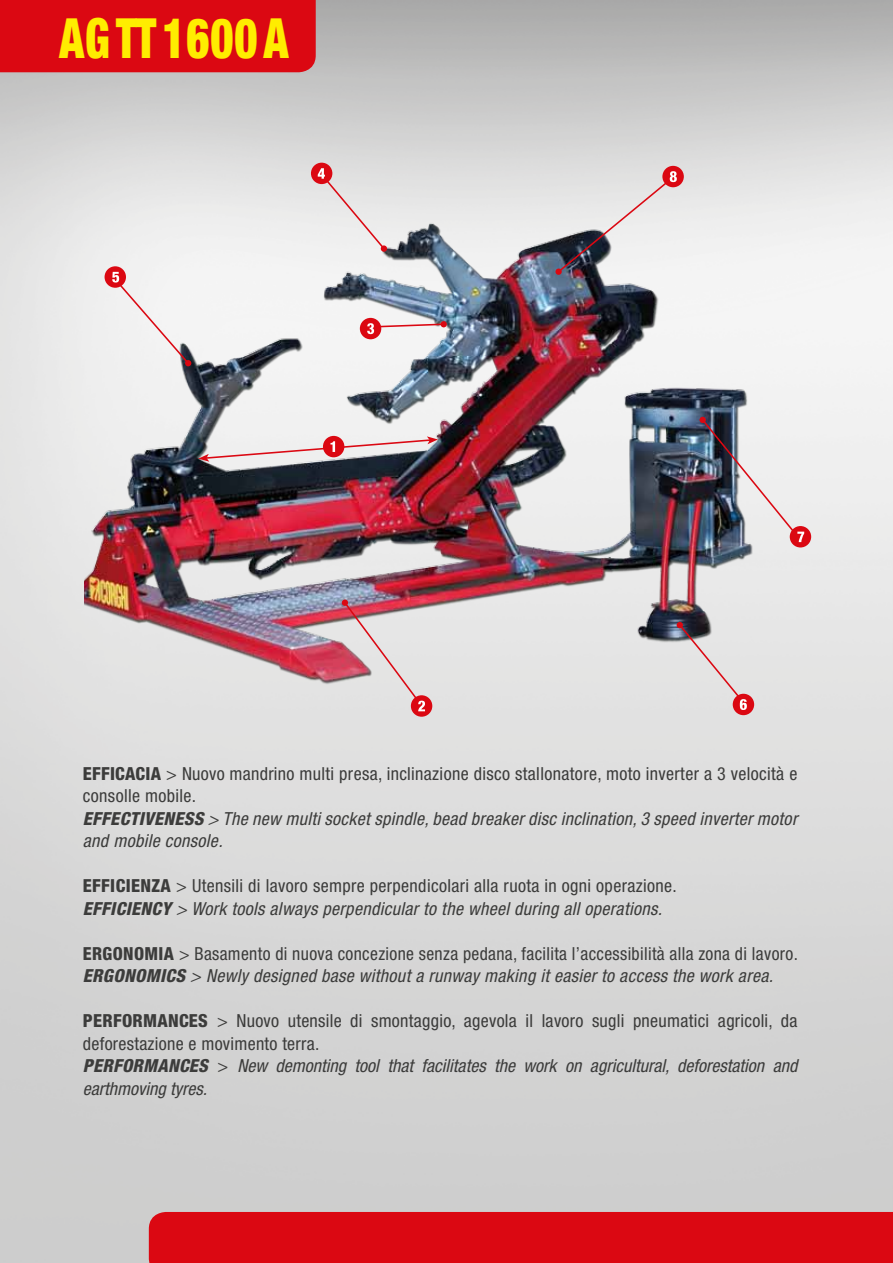
<style>
.page{position:relative;width:893px;height:1263px;background:#fff}
.page>*{position:absolute;margin:0;border:0;box-sizing:border-box;transform-origin:0 0}
.t1{font:900 condensed 55.5px "Helvetica Neue LT Std";letter-spacing:.02em;color:#ffed00;scale:.8 1}
.t2{font:condensed 18px/22.5px "Helvetica Neue LT Std";letter-spacing:.02em;color:#3c3c3b}
.t3{font:italic condensed 18px/22.5px "Helvetica Neue LT Std";letter-spacing:.02em;color:#3c3c3b}
.t4{font:italic 800 condensed 18px "Helvetica Neue LT Std";letter-spacing:.02em;color:#3c3c3b}
.t5{font:800 condensed 18px "Helvetica Neue LT Std";letter-spacing:.02em;color:#3c3c3b}
.s1{font-weight:800}
.s2{font-weight:800;font-style:italic}
.s3{font-style:italic}
</style>
<div class="page">
<img style="left:0;top:0;width:893px;height:1263px">
<div style="left:149px;top:1212px;width:744px;height:51px;background:#db0812"></div>
<div style="left:0;top:0;width:316px;height:72px;background:#db0812"></div>
<img style="left:84px;top:185px;width:713px;height:557px">
<div style="left:411px;top:695px;width:21px;height:22px;background:#db0812;border-radius:50%"></div>
<svg style="left:342px;top:600px;width:83px;height:111px;background:#dcbfc3"></svg>
<div style="left:360px;top:318px;width:21px;height:21px;background:#db0812;border-radius:50%"></div>
<svg style="left:367px;top:321px;width:80px;height:13px"></svg>
<div style="left:105px;top:266px;width:21px;height:22px;background:#db0812;border-radius:50%"></div>
<svg style="left:112px;top:272px;width:79px;height:94px"></svg>
<div style="left:733px;top:694px;width:21px;height:21px;background:#db0812;border-radius:50%"></div>
<svg style="left:677px;top:622px;width:71px;height:88px;background:#d5cacc"></svg>
<div style="left:790px;top:526px;width:21px;height:21px;background:#db0812;border-radius:50%"></div>
<img style="left:700px;top:418px;width:104px;height:124px">
<svg style="left:198px;top:436px;width:240px;height:26px"></svg>
<div style="left:311px;top:163px;width:21px;height:21px;background:#db0812;border-radius:50%"></div>
<svg style="left:318px;top:168px;width:68px;height:83px"></svg>
<div style="left:662px;top:166px;width:22px;height:21px;background:#db0812;border-radius:50%"></div>
<svg style="left:556px;top:171px;width:121px;height:103px"></svg>
<h1 class="t1" style="left:60px;top:5px;width:288px">AG TT 1600 A</h1>
<p class="t2" style="left:83px;top:762px;width:716px;text-indent:83px">&gt; Nuovo mandrino multi presa, inclinazione disco stallonatore, moto inverter a 3 velocità e consolle mobile.</p>
<p class="t4" style="left:83px;top:807px;width:37px">EFFECTI</p>
<p class="t4" style="left:144px;top:807px;width:22px">VENESS</p>
<p class="t5" style="left:83px;top:762px;width:37px">EFFICACIA</p>
<p class="t3" style="left:83px;top:807px;width:716px;text-indent:125px">&gt; The new multi socket spindle, bead breaker disc inclination, 3 speed inverter motor and mobile console.</p>
<p class="t5" style="left:83px;top:875px;width:37px">EFFICIEN</p>
<p class="t2" style="left:151px;top:874px;width:527px"><span class="s1">ZA</span> &gt; Utensili di lavoro sempre perpendicolari alla ruota in ogni operazione.</p>
<p class="t4" style="left:83px;top:897px;width:38px">EFFICIENC</p>
<p class="t3" style="left:161px;top:897px;width:502px"><span class="s1">Y</span> &gt; Work tools always perpendicular to the wheel during all operations.</p>
<p class="t5" style="left:83px;top:942px;width:21px">ERGONO</p>
<p class="t2" style="left:144px;top:942px;width:655px"><span class="s1">MIA</span> &gt; Basamento di nuova concezione senza pedana, facilita l’accessibilità alla zona di lavoro.</p>
<p class="t4" style="left:83px;top:965px;width:42px">ERGONOMICS</p>
<p class="t3" style="left:190px;top:965px;width:584px">&gt; Newly designed base without a runway making it easier to access the work area.</p>
<p class="t2" style="left:83px;top:1009px;width:716px"><span class="s1">PERFORMANCES</span> &gt; Nuovo utensile di smontaggio, agevola il lavoro sugli pneumatici agricoli, da deforestazione e movimento terra.<br><span class="s2">PERFORMANCES</span> &gt; <span class="s3">New demonting tool that facilitates the work on agricultural, deforestation and earthmoving tyres.</span></p>
</div>
